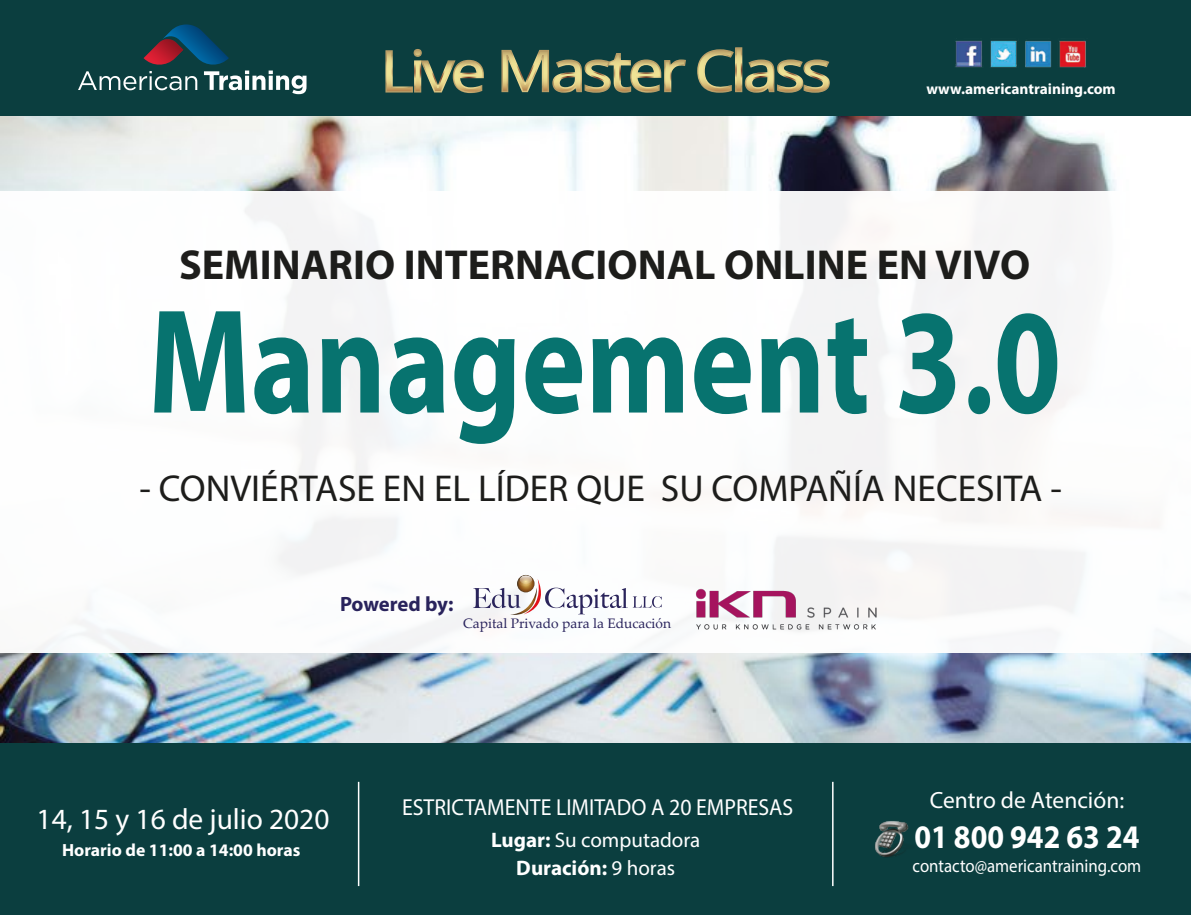
<style>
.page{position:relative;width:1191px;height:915px;background:#fff}
.page>*{position:absolute;margin:0;border:0;box-sizing:border-box;transform-origin:0 0}
.t1{font:700 150px "Myriad Pro";color:#07736f;scale:.81 1}
.t2{font:700 42px "Myriad Pro";color:#1d1d1b}
.t3{font:37.5px "Myriad Pro";color:#1d1d1b}
.t4{font:700 33px "Myriad Pro";color:#fff;scale:.91 1}
.t5{font:29.4px "Myriad Pro";color:#fff}
.t6{font:23.55px "Myriad Pro";color:#fff}
.t7{font:23.25px "Myriad Pro";color:#fff;scale:.94 1}
.t8{font:21px/28.5px "Myriad Pro";color:#fff;text-align:center}
.t9{font:700 20.7px "Myriad Pro";letter-spacing:-.01em;color:#29235c}
.t10{font:18.45px "Myriad Pro";color:#fff;scale:.91 1}
.t11{font:700 17.7px "Myriad Pro";color:#fff}
.t12{font:700 15.3px "Myriad Pro";color:#fff}
.t13{font:13.8px "Palatino Linotype";color:#29235c}
.s1{font-weight:700}
</style>
<div class="page">
<img style="left:0;top:115px;width:1191px;height:628px">
<div style="left:0;top:190px;width:1191px;height:462px;background:#fff"></div>
<div style="left:0;top:743px;width:1191px;height:171px;background:#0b3e3f"></div>
<hr style="left:832px;top:781px;width:1px;height:104px;background:#fff">
<img style="left:875px;top:821px;width:34px;height:36px">
<hr style="left:358px;top:781px;width:1px;height:104px;background:#fff">
<div style="left:0;top:0;width:1191px;height:115px;background:#0b3e3f"></div>
<svg style="left:78px;top:24px;width:228px;height:70px"></svg>
<img style="left:955px;top:40px;width:131px;height:28px">
<svg style="left:501px;top:50px;width:185px;height:43px"></svg>
<svg style="left:697px;top:47px;width:132px;height:46px"></svg>
<svg style="left:385px;top:49px;width:99px;height:44px"></svg>
<img style="left:696px;top:582px;width:186px;height:50px">
<svg style="left:473px;top:575px;width:188px;height:44px"></svg>
<svg style="left:519px;top:575px;width:13px;height:9px"></svg>
<p class="t12" style="left:926px;top:79px;width:191px">www.americantraining.com</p>
<p class="t2" style="left:179px;top:237px;width:852px">SEMINARIO INTERNACIONAL ONLINE EN VIVO</p>
<h1 class="t1" style="left:148px;top:264px;width:1129px">Management 3.0</h1>
<p class="t3" style="left:139px;top:465px;width:924px">- CONVIÉRTASE EN EL LÍDER QUE SU COMPAÑÍA NECESITA -</p>
<p class="t9" style="left:340px;top:590px;width:115px">Powered by:</p>
<p class="t13" style="left:463px;top:613px;width:209px">Capital Privado para la Educación</p>
<p class="t5" style="left:37px;top:800px;width:294px">14, 15 y 16 de julio 2020</p>
<p class="t11" style="left:62px;top:837px;width:240px">Horario de 11:00 a 14:00 horas</p>
<p class="t7" style="left:402px;top:792px;width:418px">ESTRICTAMENTE LIMITADO A 20 EMPRESAS</p>
<p class="t8" style="left:491px;top:824px;width:211px"><span class="s1">Lugar:</span> Su computadora<br><span class="s1">Duración:</span> 9 horas</p>
<p class="t6" style="left:929px;top:785px;width:196px">Centro de Atención:</p>
<p class="t4" style="left:914px;top:814px;width:249px">01 800 942 63 24</p>
<p class="t10" style="left:912px;top:854px;width:253px">contacto@americantraining.com</p>
</div>
